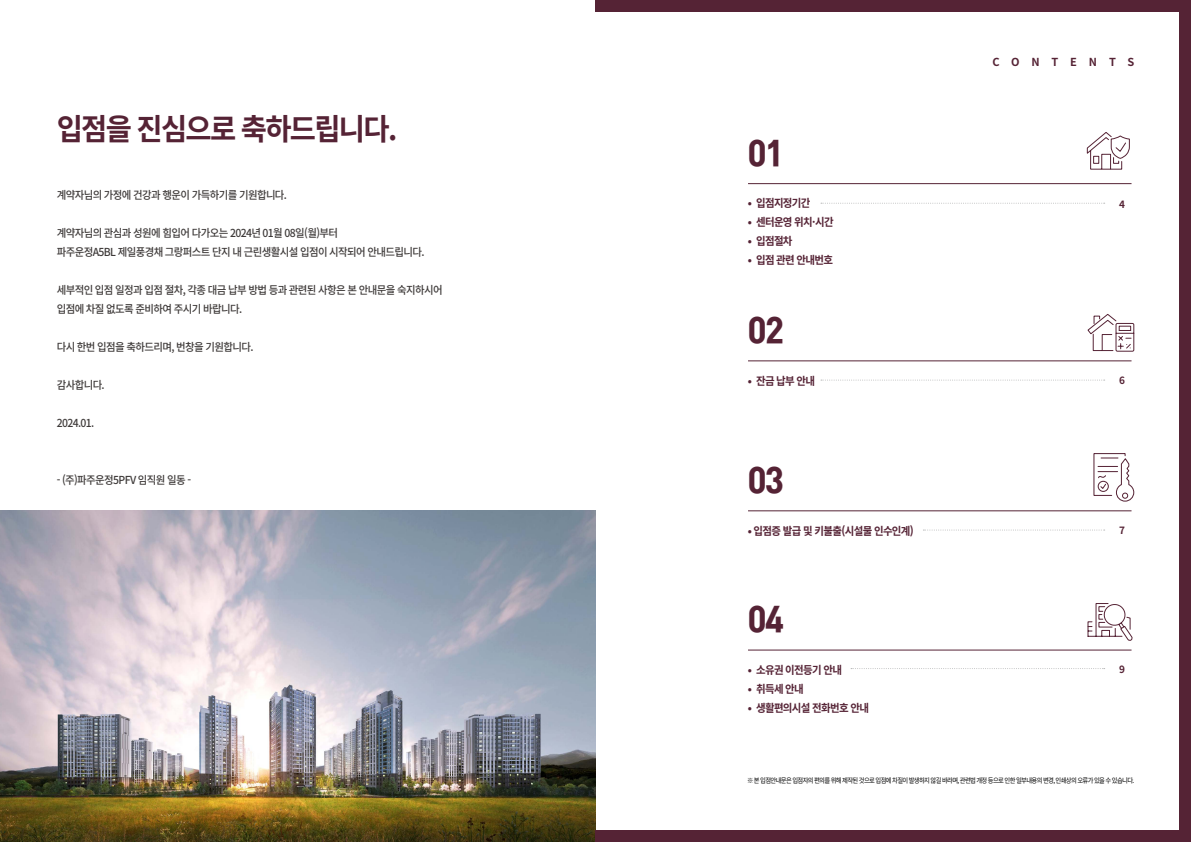
<style>
.page{position:relative;width:1191px;height:842px;background:#fff}
.page>*{position:absolute;margin:0;border:0;box-sizing:border-box;transform-origin:0 0}
.t1{font:33px "Rix Head PEB";letter-spacing:-.04em;color:#552335;scale:.95 1}
.t2{font:700 30px "Noto Sans CJ Kkr";letter-spacing:-.06em;color:#552335;scale:.95 1}
.t3{font:500 11px/19px "Noto Sans CJ Kkr";letter-spacing:-.06em;color:#3e3a39;scale:.95 1}
.t4{font:700 11px "Noto Sans CJ Kkr";letter-spacing:-.06em;color:#552335}
.t5{font:700 11px "Noto Sans CJ Kkr";letter-spacing:1.075em;color:#552335}
.t6{font:700 10px "Noto Sans CJ Kkr";color:#552335}
.t7{font:7px "Noto Sans CJ Kkr";letter-spacing:-.1em;color:#000;scale:.9 1}
</style>
<div class="page">
<img style="left:0;top:511px;width:595px;height:331px">
<div style="left:595px;top:0;width:596px;height:11px;background:#552335"></div>
<div style="left:595px;top:831px;width:596px;height:11px;background:#552335"></div>
<div style="left:1179px;top:0;width:12px;height:842px;background:#552335"></div>
<hr style="left:748px;top:361px;width:383px;height:1px;background:#552335">
<svg style="left:1087px;top:314px;width:47px;height:38px"></svg>
<hr style="left:748px;top:511px;width:383px;height:1px;background:#552335">
<svg style="left:1093px;top:453px;width:41px;height:49px"></svg>
<svg style="left:1087px;top:603px;width:46px;height:38px"></svg>
<hr style="left:748px;top:650px;width:383px;height:1px;background:#552335">
<hr style="left:748px;top:183px;width:383px;height:1px;background:#552335">
<svg style="left:1086px;top:132px;width:44px;height:38px"></svg>
<svg style="left:821px;top:203px;width:283px;height:1px"></svg>
<svg style="left:821px;top:380px;width:283px;height:1px"></svg>
<svg style="left:923px;top:530px;width:181px;height:1px"></svg>
<svg style="left:851px;top:668px;width:253px;height:1px"></svg>
<h2 class="t2" style="left:57px;top:112px;width:360px">입점을 진심으로 축하드립니다.</h2>
<p class="t3" style="left:57px;top:186px;width:244px">계약자님의 가정에 건강과 행운이 가득하기를 기원합니다.</p>
<p class="t3" style="left:57px;top:224px;width:389px">계약자님의 관심과 성원에 힘입어 다가오는 2024년 01월 08일(월)부터<br>파주운정A5BL 제일풍경채 그랑퍼스트 단지 내 근린생활시설 입점이 시작되어 안내드립니다.</p>
<p class="t3" style="left:57px;top:281px;width:408px">세부적인 입점 일정과 입점 절차, 각종 대금 납부 방법 등과 관련된 사항은 본 안내문을 숙지하시어 입점에 차질 없도록 준비하여 주시기 바랍니다.</p>
<p class="t3" style="left:57px;top:338px;width:209px">다시 한번 입점을 축하드리며, 번창을 기원합니다.</p>
<p class="t3" style="left:57px;top:376px;width:52px">감사합니다.</p>
<p class="t3" style="left:57px;top:414px;width:41px">2024.01.</p>
<p class="t3" style="left:57px;top:471px;width:143px">- (주)파주운정5PFV 임직원 일동 -</p>
<h1 class="t1" style="left:747px;top:136px;width:40px">01</h1>
<p class="t4" style="left:747px;top:197px;width:64px">• 입점지정기간</p>
<p class="t4" style="left:747px;top:216px;width:87px">• 센터운영 위치·시간</p>
<p class="t4" style="left:747px;top:235px;width:46px">• 입점절차</p>
<p class="t4" style="left:747px;top:254px;width:87px">• 입점 관련 안내번호</p>
<h1 class="t1" style="left:747px;top:313px;width:40px">02</h1>
<p class="t4" style="left:747px;top:374px;width:69px">• 잔금 납부 안내</p>
<h1 class="t1" style="left:747px;top:463px;width:40px">03</h1>
<p class="t4" style="left:747px;top:524px;width:168px">• 입점증 발급 및 키불출(시설물 인수인계)</p>
<h1 class="t1" style="left:747px;top:602px;width:40px">04</h1>
<p class="t4" style="left:747px;top:663px;width:96px">• 소유권 이전등기 안내</p>
<p class="t4" style="left:747px;top:682px;width:58px">• 취득세 안내</p>
<p class="t4" style="left:747px;top:701px;width:123px">• 생활편의시설 전화번호 안내</p>
<p class="t5" style="left:992px;top:56px;width:143px">CONTENTS</p>
<p class="t6" style="left:1119px;top:198px;width:7px">4</p>
<p class="t6" style="left:1119px;top:375px;width:7px">6</p>
<p class="t6" style="left:1119px;top:525px;width:7px">7</p>
<p class="t6" style="left:1119px;top:663px;width:7px">9</p>
<p class="t7" style="left:747px;top:777px;width:432px">※ 본 입점안내문은 입점자의 편의를 위해 제작된 것으로 입점에 차질이 발생하지 않길 바라며, 관련법 개정 등으로 인한 일부내용의 변경, 인쇄상의 오류가 있을 수 있습니다.</p>
</div>
